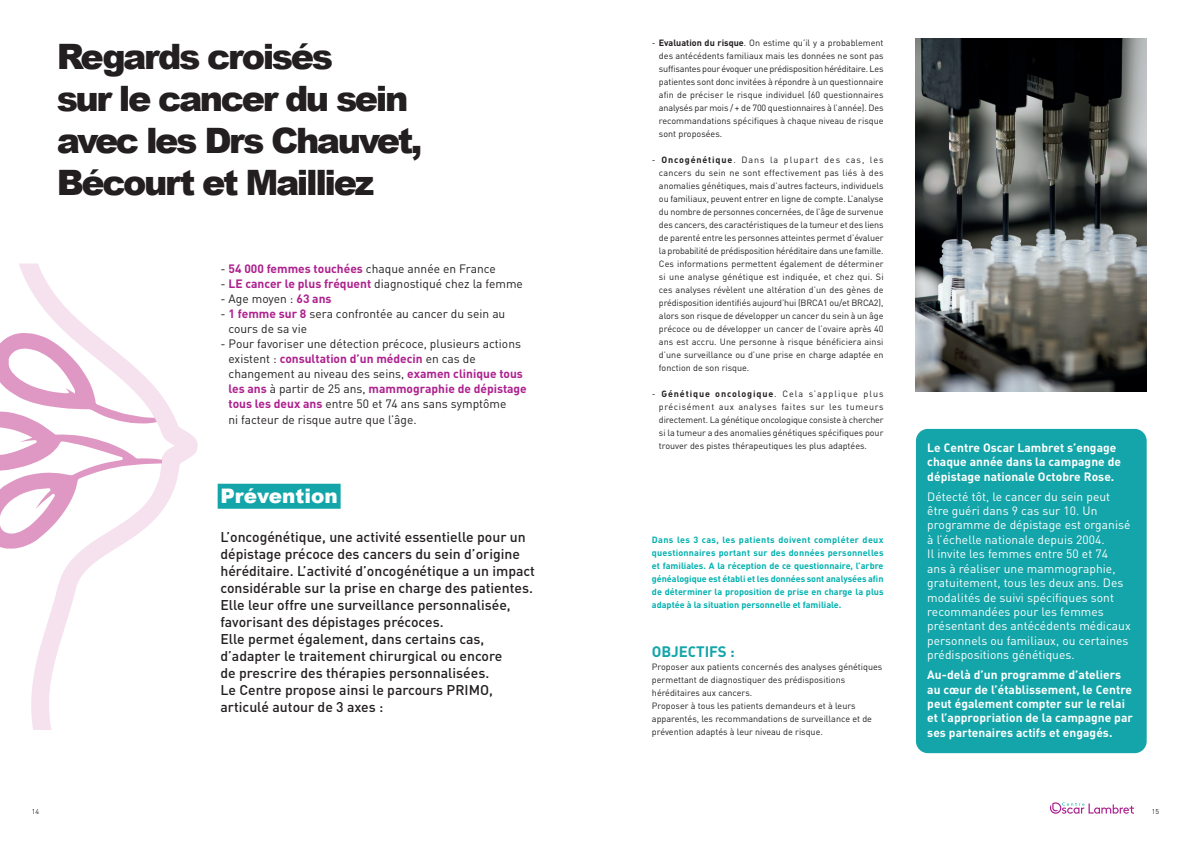
<style>
.page{position:relative;width:1191px;height:842px;background:#fff}
.page>*{position:absolute;margin:0;border:0;box-sizing:border-box;transform-origin:0 0}
.t1{font:900 35px/42px "Arial";letter-spacing:-.07em;color:#231f20}
.t2{font:900 20px "Arial";color:#fff}
.t3{font:700 15px "DIN";color:#13a5a9}
.t4{font:500 14px/17px "DIN";color:#231f20}
.t5{font:12px/15px "DIN";color:#231f20}
.t6{font:12px/14.4px "DIN";letter-spacing:.005em;color:#fff}
.t7{font:700 12px/14.4px "DIN";letter-spacing:.005em;color:#fff}
.t8{font:9px/13px "DIN";color:#231f20;text-align:justify}
.t9{font:700 9px/13px "DIN";color:#00b1b0;text-align:justify}
.t10{font:7px "DIN";color:#231f20}
.s1{font-weight:700}
.s2{font-weight:700;color:#ad208e}
</style>
<div class="page">
<svg style="left:1050px;top:802px;width:84px;height:12px"></svg>
<div style="left:218px;top:484px;width:122px;height:25px;background:#13a5a9"></div>
<div style="left:916px;top:429px;width:230px;height:324px;background:#13a5a9;border-radius:12px"></div>
<svg style="left:19px;top:263px;width:156px;height:195px"></svg>
<svg style="left:0;top:292px;width:164px;height:282px"></svg>
<img style="left:916px;top:39px;width:230px;height:352px">
<h1 class="t1" style="left:57px;top:34px;width:367px">Regards croisés<br>sur le cancer du sein avec les Drs Chauvet,<br>Bécourt et Mailliez</h1>
<p class="t8" style="left:659px;top:36px;width:226px;text-indent:-7px">- <span class="s1">Evaluation du risque</span>. On estime qu’il y a probablement des antécédents familiaux mais les données ne sont pas suffisantes pour évoquer une prédisposition héréditaire. Les patientes sont donc invitées à répondre à un questionnaire afin de préciser le risque individuel (60 questionnaires analysés par mois / + de 700 questionnaires à l’année). Des recommandations spécifiques à chaque niveau de risque sont proposées.</p>
<p class="t8" style="left:659px;top:153px;width:226px;text-indent:-7px">- <span class="s1">Oncogénétique</span>. Dans la plupart des cas, les cancers du sein ne sont effectivement pas liés à des anomalies génétiques, mais d’autres facteurs, individuels ou familiaux, peuvent entrer en ligne de compte. L’analyse du nombre de personnes concernées, de l’âge de survenue des cancers, des caractéristiques de la tumeur et des liens de parenté entre les personnes atteintes permet d’évaluer la probabilité de prédisposition héréditaire dans une famille.<br>Ces informations permettent également de déterminer si une analyse génétique est indiquée, et chez qui. Si ces analyses révèlent une altération d’un des gènes de prédisposition identifiés aujourd’hui (BRCA1 ou/et BRCA2), alors son risque de développer un cancer du sein à un âge précoce ou de développer un cancer de l’ovaire après 40 ans est accru. Une personne à risque bénéficiera ainsi d’une surveillance ou d’une prise en charge adaptée en fonction de son risque.</p>
<p class="t8" style="left:659px;top:387px;width:226px;text-indent:-7px">- <span class="s1">Génétique oncologique</span>. Cela s’applique plus précisément aux analyses faites sur les tumeurs directement. La génétique oncologique consiste à chercher si la tumeur a des anomalies génétiques spécifiques pour trouver des pistes thérapeutiques les plus adaptées.</p>
<h3 class="t5" style="left:220px;top:261px;width:277px">- <span class="s2">54 000 femmes touchées</span> chaque année en France</h3>
<h3 class="t5" style="left:220px;top:276px;width:304px">- <span class="s2">LE cancer le plus fréquent</span> diagnostiqué chez la femme</h3>
<h3 class="t5" style="left:220px;top:291px;width:113px">- Age moyen : <span class="s2">63 ans</span></h3>
<h3 class="t5" style="left:228px;top:306px;width:278px;text-indent:-8px">- <span class="s2">1 femme sur 8</span> sera confrontée au cancer du sein au cours de sa vie</h3>
<p class="t5" style="left:228px;top:336px;width:300px;text-indent:-8px">- Pour favoriser une détection précoce, plusieurs actions existent : <span class="s2">consultation d’un médecin</span> en cas de changement au niveau des seins, <span class="s2">examen clinique tous les ans</span> à partir de 25 ans, <span class="s2">mammographie de dépistage tous les deux ans</span> entre 50 et 74 ans sans symptôme<br>ni facteur de risque autre que l’âge.</p>
<h2 class="t2" style="left:220px;top:481px;width:119px">Prévention</h2>
<p class="t4" style="left:220px;top:527px;width:316px">L’oncogénétique, une activité essentielle pour un dépistage précoce des cancers du sein d’origine héréditaire. L’activité d’oncogénétique a un impact considérable sur la prise en charge des patientes.<br>Elle leur offre une surveillance personnalisée, favorisant des dépistages précoces.<br>Elle permet également, dans certains cas, d’adapter le traitement chirurgical ou encore<br>de prescrire des thérapies personnalisées.<br>Le Centre propose ainsi le parcours PRIMO, articulé autour de 3 axes :</p>
<p class="t9" style="left:652px;top:533px;width:233px">Dans les 3 cas, les patients doivent compléter deux questionnaires portant sur des données personnelles et familiales. A la réception de ce questionnaire, l’arbre généalogique est établi et les données sont analysées afin de déterminer la proposition de prise en charge la plus adaptée à la situation personnelle et familiale.</p>
<h3 class="t3" style="left:652px;top:641px;width:84px">OBJECTIFS :</h3>
<p class="t8" style="left:652px;top:660px;width:232px;text-align:left">Proposer aux patients concernés des analyses génétiques permettant de diagnostiquer des prédispositions héréditaires aux cancers.<br>Proposer à tous les patients demandeurs et à leurs apparentés, les recommandations de surveillance et de prévention adaptés à leur niveau de risque.</p>
<h3 class="t7" style="left:927px;top:440px;width:195px">Le Centre Oscar Lambret s’engage chaque année dans la campagne de dépistage nationale Octobre Rose.</h3>
<p class="t6" style="left:927px;top:489px;width:205px">Détecté tôt, le cancer du sein peut être guéri dans 9 cas sur 10. Un programme de dépistage est organisé à l’échelle nationale depuis 2004.<br>Il invite les femmes entre 50 et 74<br>ans à réaliser une mammographie, gratuitement, tous les deux ans. Des modalités de suivi spécifiques sont recommandées pour les femmes présentant des antécédents médicaux personnels ou familiaux, ou certaines prédispositions génétiques.</p>
<h3 class="t7" style="left:927px;top:667px;width:207px">Au-delà d’un programme d’ateliers au cœur de l’établissement, le Centre peut également compter sur le relai et l’appropriation de la campagne par ses partenaires actifs et engagés.</h3>
<p class="t10" style="left:32px;top:807px;width:9px">14</p>
<p class="t10" style="left:1151px;top:807px;width:9px">15</p>
</div>
